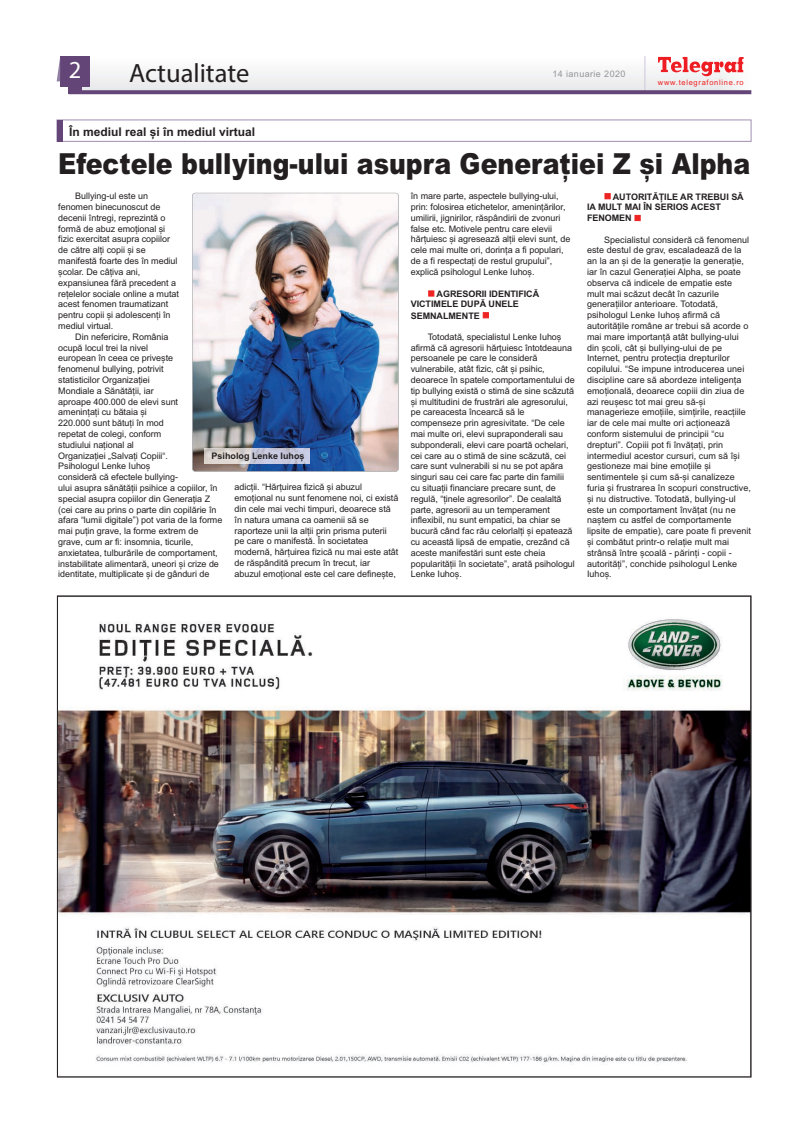
<style>
.page{position:relative;width:808px;height:1134px;background:#fff}
.page>*{position:absolute;margin:0;border:0;box-sizing:border-box;transform-origin:0 0}
.t1{font:900 29px "Arial";color:#231f20;scale:.87 1}
.t2{font:26.5px "Myriad Pro";color:#231f20}
.t3{font:24.5px "Myriad Pro";color:#fff}
.t4{font:700 12px "Arial";color:#231f20}
.t5{font:9px/10.8px "Arial";letter-spacing:-.005em;color:#231f20}
.t6{font:700 9px/10.8px "Arial";letter-spacing:-.005em;color:#231f20}
.t7{font:9px "Arial";letter-spacing:.045em;color:#939598}
.t8{font:7.5px "Arial";letter-spacing:.095em;color:#ee2323}
.s1{color:#ee2323}
</style>
<div class="page">
<div style="left:79px;top:57px;width:672px;height:35px;background:#f2f3f4"></div>
<div style="left:60px;top:56px;width:30px;height:31px;background:#634677"></div>
<img style="left:743px;top:57px;width:8px;height:33px">
<hr style="left:645px;top:56px;width:1px;height:36px;background:#cec6d9">
<svg style="left:658px;top:57px;width:85px;height:20px"></svg>
<svg style="left:69px;top:90px;width:682px;height:4px;background:#6a4e7d"></svg>
<div style="left:69px;top:87px;width:13px;height:6px;background:#634677"></div>
<svg style="left:57px;top:59px;width:3px;height:22px"></svg>
<div style="left:57px;top:120px;width:694px;height:22px;border:1px solid #a08fb0"></div>
<div style="left:57px;top:120px;width:5px;height:22px;background:#634677"></div>
<img style="left:59px;top:619px;width:690px;height:444px">
<img style="left:192px;top:193px;width:206px;height:278px;border-radius:3px">
<div style="left:192px;top:193px;width:207px;height:279px;border:1px solid #939598;border-radius:3px"></div>
<img style="left:205px;top:449px;width:104px;height:15px">
<h3 class="t3" style="left:69px;top:61px;width:14px">2</h3>
<h2 class="t2" style="left:129px;top:63px;width:122px">Actualitate</h2>
<p class="t7" style="left:552px;top:68px;width:75px">14 ianuarie 2020</p>
<h3 class="t4" style="left:69px;top:125px;width:188px">În mediul real și în mediul virtual</h3>
<p class="t8" style="left:658px;top:78px;width:87px">www.telegrafonline.ro</p>
<h1 class="t1" style="left:58px;top:147px;width:797px">Efectele bullying-ului asupra Generației Z și Alpha</h1>
<p class="t5" style="left:58px;top:191px;width:122px;text-indent:17px">Bullying-ul este un fenomen binecunoscut de decenii întregi, reprezintă o formă de abuz emoțional și fizic exercitat asupra copiilor de către alți copii și se manifestă foarte des în mediul școlar. De câțiva ani, expansiunea fără precedent a rețelelor sociale online a mutat acest fenomen traumatizant pentru copii și adolescenți în mediul virtual.</p>
<p class="t5" style="left:58px;top:331px;width:166px;text-indent:17px">Din nefericire, România<br>ocupă locul trei la nivel<br>european în ceea ce privește<br>fenomenul bullying, potrivit<br>statisticilor Organizației<br>Mondiale a Sănătății, iar<br>aproape 400.000 de elevi sunt<br>amenințați cu bătaia și<br>220.000 sunt bătuți în mod<br>repetat de colegi, conform<br>studiului național al<br>Organizației „Salvați Copiii“.<br>Psihologul Lenke Iuhoș<br>consideră că efectele bullying-<br>ului asupra sănătății psihice a copiilor, în special asupra copiilor din Generația Z (cei care au prins o parte din copilărie în afara “lumii digitale”) pot varia de la forme mai puțin grave, la forme extrem de grave, cum ar fi: insomnia, ticurile, anxietatea, tulburările de comportament, instabilitate alimentară, uneori și crize de identitate, multiplicate și de gânduri de</p>
<p class="t6" style="left:212px;top:450px;width:95px">Psiholog Lenke Iuhoș</p>
<p class="t5" style="left:235px;top:482px;width:165px">adicții. “Hărțuirea fizică și abuzul emoțional nu sunt fenomene noi, ci există din cele mai vechi timpuri, deoarece stă în natura umana ca oamenii să se raporteze unii la alții prin prisma puterii pe care o manifestă. În societatea modernă, hărțuirea fizică nu mai este atât de răspândită precum în trecut, iar abuzul emoțional este cel care definește,</p>
<p class="t5" style="left:411px;top:191px;width:161px">în mare parte, aspectele bullying-ului, prin: folosirea etichetelor, amenințărilor, umilirii, jignirilor, răspândirii de zvonuri false etc. Motivele pentru care elevii hărțuiesc și agresează alții elevi sunt, de cele mai multe ori, dorința a fi populari, de a fi respectați de restul grupului”, explică psihologul Lenke Iuhoș.</p>
<p class="t6" style="left:411px;top:288px;width:130px;text-indent:17px"><span class="s1">■</span> AGRESORII IDENTIFICĂ<br>VICTIMELE DUPĂ UNELE<br>SEMNALMENTE <span class="s1">■</span></p>
<p class="t5" style="left:411px;top:331px;width:166px;text-indent:17px">Totodată, specialistul Lenke Iuhoș afirmă că agresorii hărțuiesc întotdeauna persoanele pe care le consideră vulnerabile, atât fizic, cât și psihic, deoarece în spatele comportamentului de tip bullying există o stimă de sine scăzută și multitudini de frustrări ale agresorului, pe careacesta încearcă să le compenseze prin agresivitate. “De cele mai multe ori, elevi supraponderali sau subponderali, elevi care poartă ochelari, cei care au o stimă de sine scăzută, cei care sunt vulnerabili si nu se pot apăra singuri sau cei care fac parte din familii cu situații financiare precare sunt, de regulă, “ținele agresorilor”. De cealaltă parte, agresorii au un temperament inflexibil, nu sunt empatici, ba chiar se bucură când fac rău celorlalți și epatează cu această lipsă de empatie, crezând că aceste manifestări sunt este cheia popularității în societate”, arată psihologul Lenke Iuhoș.</p>
<p class="t6" style="left:587px;top:191px;width:158px;text-indent:17px"><span class="s1">■</span> AUTORITĂȚILE AR TREBUI SĂ<br>IA MULT MAI ÎN SERIOS ACEST<br>FENOMEN <span class="s1">■</span></p>
<p class="t5" style="left:587px;top:234px;width:165px;text-indent:17px">Specialistul consideră că fenomenul este destul de grav, escaladează de la an la an și de la generație la generație, iar în cazul Generației Alpha, se poate observa că indicele de empatie este mult mai scăzut decât în cazurile generațiilor anterioare. Totodată, psihologul Lenke Iuhoș afirmă că autoritățile române ar trebui să acorde o mai mare importanță atât bullying-ului din școli, cât și bullying-ului de pe Internet, pentru protecția drepturilor copilului. “Se impune introducerea unei discipline care să abordeze inteligența emoțională, deoarece copiii din ziua de azi reușesc tot mai greu să-și managerieze emoțiile, simțirile, reacțiile iar de cele mai multe ori acționează conform sistemului de principii “cu drepturi”. Copiii pot fi învățați, prin intermediul acestor cursuri, cum să își gestioneze mai bine emoțiile și sentimentele și cum să-și canalizeze furia și frustrarea în scopuri constructive, și nu distructive. Totodată, bullying-ul este un comportament învățat (nu ne naștem cu astfel de comportamente lipsite de empatie), care poate fi prevenit și combătut printr-o relație mult mai strânsă între școală - părinți - copii - autorități”, conchide psihologul Lenke Iuhoș.</p>
</div>
